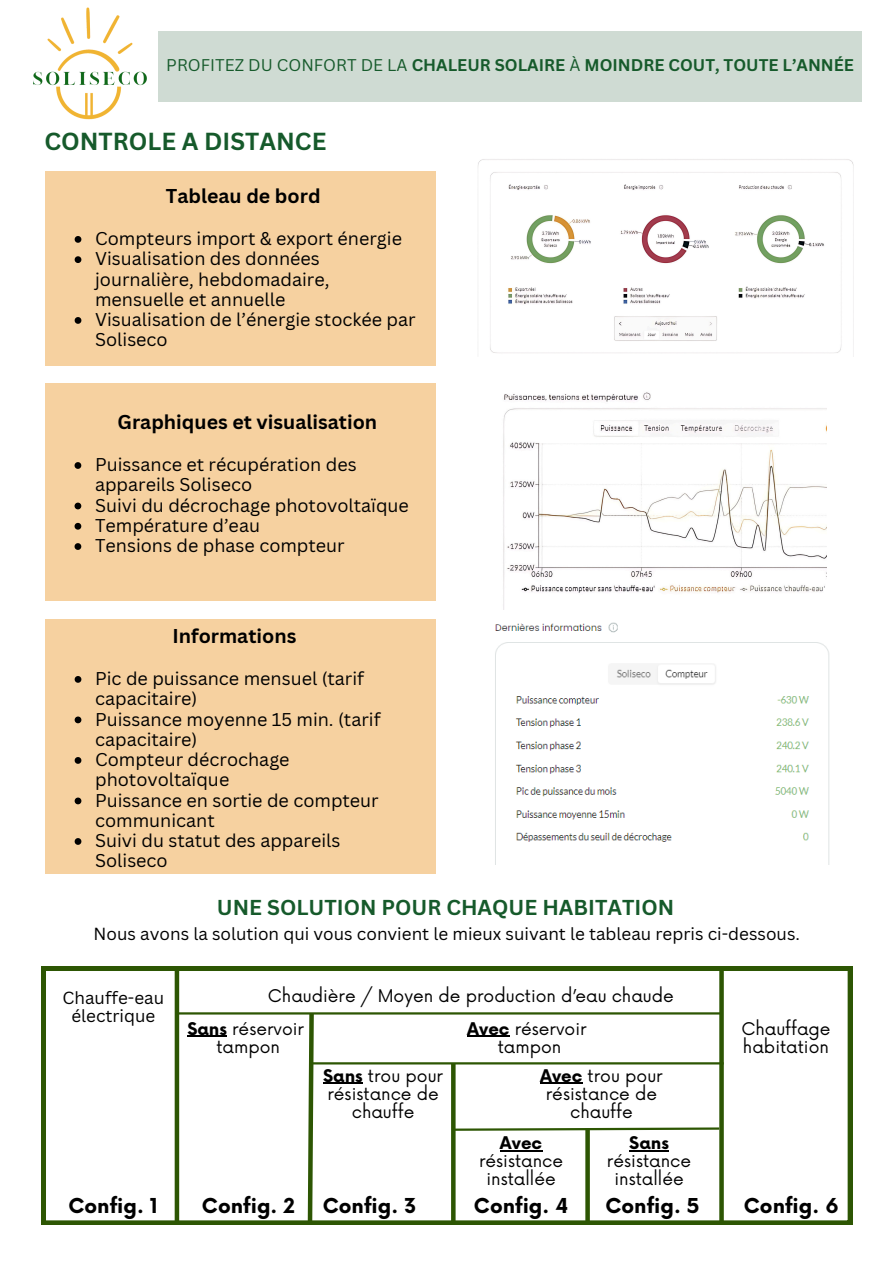
<style>
.page{position:relative;width:894px;height:1264px;background:#fff}
.page>*{position:absolute;margin:0;border:0;box-sizing:border-box;transform-origin:0 0}
.t1{font:700 24px "Canva Sans";color:#165a2b}
.t2{font:700 21px "Canva Sans";color:#165a2b}
.t3{font:700 20.1px "Now";color:#000}
.t4{font:700 19.5px "Canva Sans";color:#000}
.t5{font:18px/20.2px "Canva Sans";color:#000}
.t6{font:17.1px/18px "Now";color:#000;text-align:center}
.t7{font:17.1px "Canva Sans";color:#000}
.t8{font:700 16.5px "Canva Sans";color:#165a2b}
.s1{font-weight:400}
.s2{font-weight:700}
</style>
<div class="page">
<div style="left:45px;top:172px;width:390px;height:194px;background:#f6d1a0"></div>
<img style="left:478px;top:159px;width:376px;height:197px">
<img style="left:503px;top:392px;width:323px;height:217px">
<svg style="left:75px;top:236px;width:6px;height:7px"></svg>
<svg style="left:75px;top:256px;width:6px;height:7px"></svg>
<svg style="left:75px;top:317px;width:6px;height:7px"></svg>
<div style="left:45px;top:383px;width:390px;height:218px;background:#f6d1a0"></div>
<svg style="left:74px;top:462px;width:7px;height:7px"></svg>
<svg style="left:74px;top:502px;width:7px;height:7px"></svg>
<svg style="left:74px;top:523px;width:7px;height:6px"></svg>
<svg style="left:74px;top:543px;width:7px;height:7px"></svg>
<div style="left:45px;top:619px;width:390px;height:255px;background:#f6d1a0"></div>
<svg style="left:75px;top:676px;width:6px;height:6px"></svg>
<svg style="left:75px;top:716px;width:6px;height:7px"></svg>
<svg style="left:75px;top:757px;width:6px;height:6px"></svg>
<svg style="left:75px;top:797px;width:6px;height:7px"></svg>
<svg style="left:75px;top:838px;width:6px;height:6px"></svg>
<img style="left:495px;top:622px;width:335px;height:242px">
<svg style="left:41px;top:966px;width:810px;height:258px"></svg>
<svg style="left:585px;top:1131px;width:4px;height:93px"></svg>
<hr style="left:467px;top:1035px;width:42px;height:1px;background:#000">
<hr style="left:187px;top:1035px;width:40px;height:1px;background:#000">
<svg style="left:455px;top:1126px;width:264px;height:5px"></svg>
<hr style="left:629px;top:1150px;width:39px;height:1px;background:#000">
<hr style="left:540px;top:1082px;width:42px;height:1px;background:#000">
<hr style="left:500px;top:1150px;width:42px;height:1px;background:#000">
<hr style="left:323px;top:1082px;width:40px;height:1px;background:#000">
<hr style="left:175px;top:966px;width:4px;height:258px;background:#2d5603">
<svg style="left:305px;top:1008px;width:11px;height:217px"></svg>
<svg style="left:451px;top:1064px;width:4px;height:160px"></svg>
<hr style="left:310px;top:1062px;width:413px;height:2px;background:#2d5603">
<hr style="left:177px;top:1012px;width:544px;height:2px;background:#2d5603">
<svg style="left:719px;top:966px;width:4px;height:258px"></svg>
<div style="left:158px;top:31px;width:703px;height:70px;background:#cfdbd3"></div>
<img style="left:33px;top:7px;width:114px;height:113px">
<p class="t8" style="left:166px;top:54px;width:689px"><span class="s1">PROFITEZ DU CONFORT DE LA</span> CHALEUR SOLAIRE <span class="s1">À</span> MOINDRE COUT, TOUTE L’ANNÉE</p>
<p class="t1" style="left:44px;top:124px;width:283px">CONTROLE A DISTANCE</p>
<p class="t4" style="left:166px;top:182px;width:156px">Tableau de bord</p>
<h3 class="t5" style="left:95px;top:228px;width:308px">Compteurs import &amp; export énergie</h3>
<p class="t5" style="left:95px;top:248px;width:236px">Visualisation des données journalière, hebdomadaire, mensuelle et annuelle</p>
<p class="t5" style="left:95px;top:309px;width:322px">Visualisation de l’énergie stockée par<br>Soliseco</p>
<p class="t4" style="left:117px;top:408px;width:261px">Graphiques et visualisation</p>
<h3 class="t5" style="left:95px;top:454px;width:263px">Puissance et récupération des appareils Soliseco</h3>
<p class="t5" style="left:95px;top:494px;width:315px">Suivi du décrochage photovoltaïque</p>
<p class="t5" style="left:95px;top:515px;width:166px">Température d’eau</p>
<p class="t5" style="left:95px;top:535px;width:251px">Tensions de phase compteur</p>
<p class="t4" style="left:172px;top:622px;width:125px">Informations</p>
<p class="t5" style="left:95px;top:668px;width:270px">Pic de puissance mensuel (tarif capacitaire)</p>
<h3 class="t5" style="left:95px;top:708px;width:287px">Puissance moyenne 15 min. (tarif capacitaire)</h3>
<p class="t5" style="left:95px;top:749px;width:196px">Compteur décrochage photovoltaïque</p>
<p class="t5" style="left:95px;top:789px;width:285px">Puissance en sortie de compteur communicant</p>
<p class="t5" style="left:95px;top:830px;width:247px">Suivi du statut des appareils<br>Soliseco</p>
<p class="t2" style="left:217px;top:892px;width:458px">UNE SOLUTION POUR CHAQUE HABITATION</p>
<p class="t7" style="left:94px;top:922px;width:707px">Nous avons la solution qui vous convient le mieux suivant le tableau repris ci-dessous.</p>
<h2 class="t7" style="left:63px;top:985px;width:103px">Chauffe-eau</h2>
<p class="t7" style="left:71px;top:1003px;width:85px">électrique</p>
<p class="t3" style="left:68px;top:1194px;width:91px">Config. 1</p>
<p class="t6" style="left:268px;top:988px;width:407px">Chaudière / Moyen de production d’eau chaude</p>
<p class="t6" style="left:467px;top:1020px;width:121px"><span class="s2">Avec</span> réservoir</p>
<h3 class="t6" style="left:497px;top:1038px;width:65px">tampon</h3>
<p class="t6" style="left:187px;top:1020px;width:118px"><span class="s2">Sans</span> réservoir</p>
<p class="t6" style="left:216px;top:1038px;width:65px">tampon</p>
<p class="t3" style="left:202px;top:1194px;width:94px">Config. 2</p>
<h3 class="t6" style="left:323px;top:1067px;width:121px"><span class="s2">Sans</span> trou pour résistance de chauffe</h3>
<p class="t6" style="left:540px;top:1067px;width:124px"><span class="s2">Avec</span> trou pour résistance de chauffe</p>
<p class="t6" style="left:479px;top:1135px;width:86px"><span class="s2">Avec </span>résistance installée</p>
<p class="t6" style="left:606px;top:1135px;width:86px"><span class="s2">Sans </span>résistance installée</p>
<p class="t3" style="left:322px;top:1194px;width:95px">Config. 3</p>
<p class="t3" style="left:473px;top:1194px;width:96px">Config. 4</p>
<p class="t3" style="left:605px;top:1194px;width:96px">Config. 5</p>
<h3 class="t6" style="left:741px;top:1020px;width:91px">Chauffage</h3>
<h3 class="t6" style="left:742px;top:1038px;width:88px">habitation</h3>
<h3 class="t3" style="left:743px;top:1194px;width:96px">Config. 6</h3>
</div>
